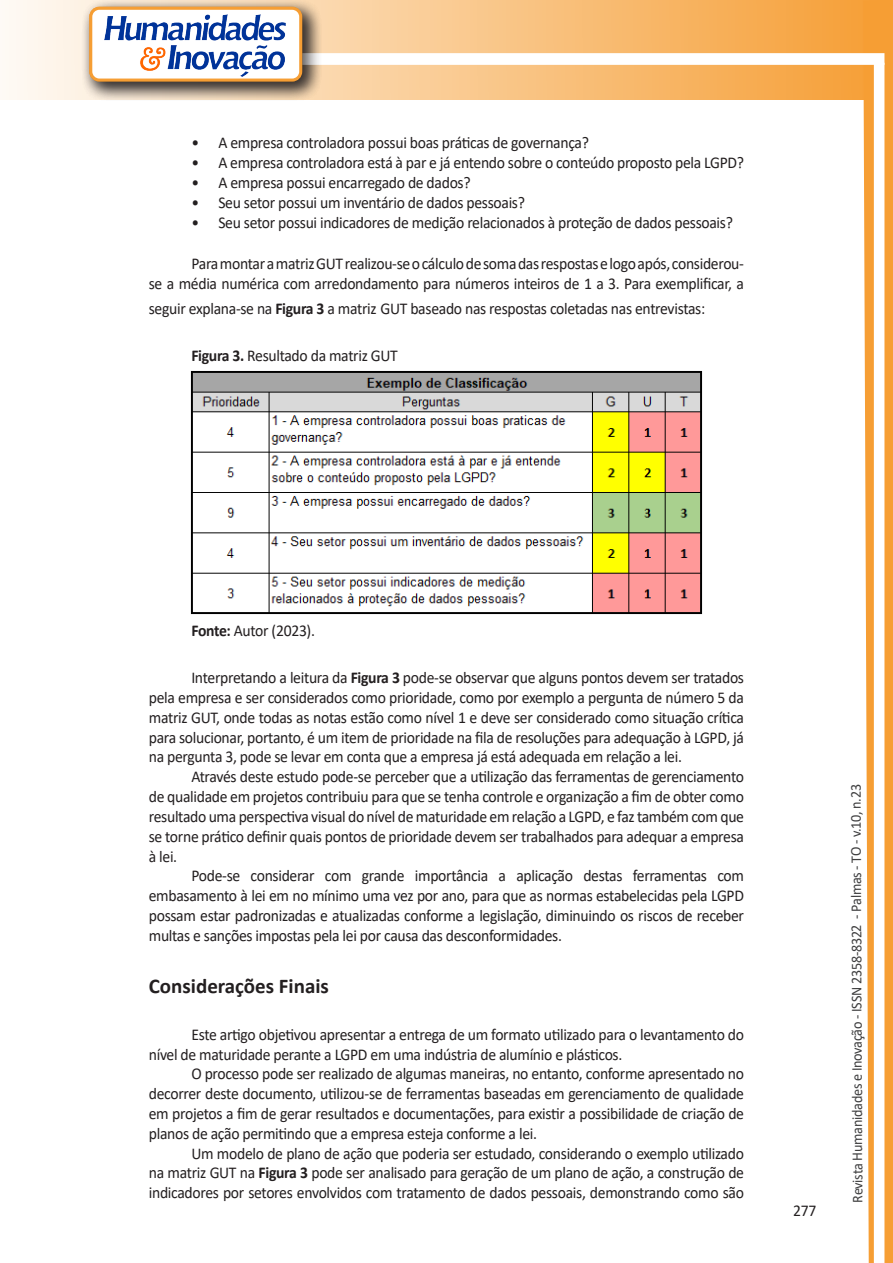
<style>
.page{position:relative;width:893px;height:1263px;background:#fff}
.page>*{position:absolute;margin:0;border:0;box-sizing:border-box;transform-origin:0 0}
.Titulo_2{font:700 21px "Calibri";color:#231f20}
.texto{font:16.5px/19.8px "Calibri";letter-spacing:-.02em;color:#231f20;text-align:justify;scale:.95 1}
.t1{font:15px "Calibri";letter-spacing:-.025em;color:#3e3e3f;scale:.95 1}
.s1{font-weight:700}
</style>
<div class="page">
<svg style="left:5px;top:0;width:858px;height:100px;background:#f9c484"></svg>
<div style="left:302px;top:53px;width:582px;height:12px;background:#fff;border:2px solid #fff"></div>
<svg style="left:863px;top:0;width:30px;height:1263px"></svg>
<div style="left:81px;top:0;width:241px;height:102px;background:#231f20;opacity:.75"></div>
<div style="left:91px;top:8px;width:210px;height:72px;background:#fff;border-radius:9px"></div>
<img style="left:104px;top:14px;width:181px;height:62px">
<div style="left:89px;top:7px;width:213px;height:75px;border:3px solid #f69e34;border-radius:9px"></div>
<img style="left:190px;top:371px;width:513px;height:244px">
<p class="texto" style="left:191px;top:133px;width:420px">• A empresa controladora possui boas práticas de governança?</p>
<p class="texto" style="left:191px;top:152px;width:583px">• A empresa controladora está à par e já entendo sobre o conteúdo proposto pela LGPD?</p>
<p class="texto" style="left:191px;top:172px;width:296px">• A empresa possui encarregado de dados?</p>
<p class="texto" style="left:191px;top:192px;width:353px">• Seu setor possui um inventário de dados pessoais?</p>
<p class="texto" style="left:191px;top:212px;width:572px">• Seu setor possui indicadores de medição relacionados à proteção de dados pessoais?</p>
<p class="texto" style="left:149px;top:253px;width:628px;text-align:right">Para montar a matriz GUT realizou-se o cálculo de soma das respostas e logo após, considerou-<br>se a média numérica com arredondamento para números inteiros de 1 a 3. Para exemplificar, a</p>
<p class="texto" style="left:149px;top:298px;width:587px">seguir explana-se na <span class="s1">Figura 3</span> a matriz GUT baseado nas respostas coletadas nas entrevistas:</p>
<p class="texto" style="left:191px;top:345px;width:219px"><span class="s1">Figura 3.</span> Resultado da matriz GUT</p>
<p class="texto" style="left:191px;top:621px;width:132px"><span class="s1">Fonte:</span> Autor (2023).</p>
<p class="texto" style="left:149px;top:667px;width:628px;text-indent:43px">Interpretando a leitura da <span class="s1">Figura 3</span> pode-se observar que alguns pontos devem ser tratados pela empresa e ser considerados como prioridade, como por exemplo a pergunta de número 5 da matriz GUT, onde todas as notas estão como nível 1 e deve ser considerado como situação crítica para solucionar, portanto, é um item de prioridade na fila de resoluções para adequação à LGPD, já na pergunta 3, pode se levar em conta que a empresa já está adequada em relação a lei.</p>
<p class="texto" style="left:149px;top:766px;width:628px;text-indent:43px">Através deste estudo pode-se perceber que a utilização das ferramentas de gerenciamento de qualidade em projetos contribuiu para que se tenha controle e organização a fim de obter como resultado uma perspectiva visual do nível de maturidade em relação a LGPD, e faz também com que se torne prático definir quais pontos de prioridade devem ser trabalhados para adequar a empresa à lei.</p>
<p class="texto" style="left:149px;top:865px;width:628px;text-indent:43px">Pode-se considerar com grande importância a aplicação destas ferramentas com embasamento à lei em no mínimo uma vez por ano, para que as normas estabelecidas pela LGPD possam estar padronizadas e atualizadas conforme a legislação, diminuindo os riscos de receber multas e sanções impostas pela lei por causa das desconformidades.</p>
<p class="Titulo_2" style="left:149px;top:971px;width:182px">Considerações Finais</p>
<p class="texto" style="left:149px;top:1024px;width:628px;text-indent:43px">Este artigo objetivou apresentar a entrega de um formato utilizado para o levantamento do nível de maturidade perante a LGPD em uma indústria de alumínio e plásticos.</p>
<p class="texto" style="left:149px;top:1063px;width:628px;text-indent:43px">O processo pode ser realizado de algumas maneiras, no entanto, conforme apresentado no decorrer deste documento, utilizou-se de ferramentas baseadas em gerenciamento de qualidade em projetos a fim de gerar resultados e documentações, para existir a possibilidade de criação de planos de ação permitindo que a empresa esteja conforme a lei.</p>
<p class="texto" style="left:149px;top:1143px;width:628px;text-indent:43px">Um modelo de plano de ação que poderia ser estudado, considerando o exemplo utilizado na matriz GUT na <span class="s1">Figura 3</span> pode ser analisado para geração de um plano de ação, a construção de indicadores por setores envolvidos com tratamento de dados pessoais, demonstrando como são</p>
<p class="texto" style="left:793px;top:1200px;width:26px">277</p>
<p class="t1" style="left:846px;top:1203px;width:442px;rotate:-90deg">Revista Humanidades e Inovação - ISSN 2358-8322 - Palmas - TO - v.10, n.23</p>
</div>
